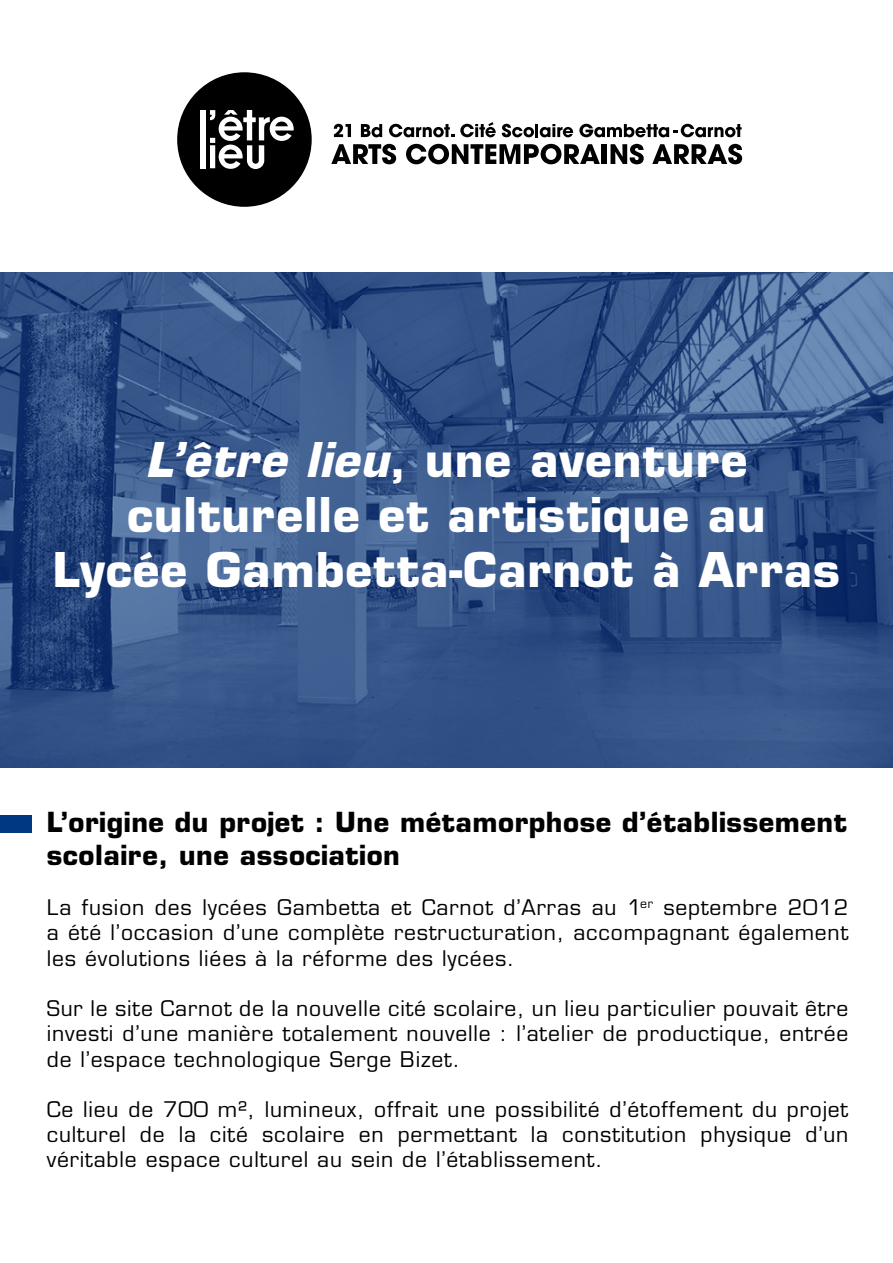
<style>
.page{position:relative;width:893px;height:1263px;background:#fff}
.page>*{position:absolute;margin:0;border:0;box-sizing:border-box;transform-origin:0 0}
.t1{font:700 46.65px/54.8px "Eurostile LT Std";letter-spacing:.02em;color:#fff;text-align:center}
.t2{font:700 27px/32.4px "Eurostile LT Std";letter-spacing:.02em;color:#000}
.t3{font:21px/25.2px "Eurostile";letter-spacing:.04em;color:#000;text-align:justify}
.s1{font-style:italic}
</style>
<div class="page">
<img style="left:0;top:272px;width:892px;height:495px">
<div style="left:177px;top:72px;width:135px;height:135px;background:#000;border-radius:50%"></div>
<div style="left:200px;top:110px;width:5px;height:58px;background:#fff"></div>
<svg style="left:210px;top:110px;width:84px;height:59px"></svg>
<svg style="left:334px;top:124px;width:17px;height:13px"></svg>
<svg style="left:361px;top:124px;width:21px;height:13px"></svg>
<svg style="left:389px;top:124px;width:65px;height:13px"></svg>
<svg style="left:460px;top:122px;width:36px;height:15px"></svg>
<svg style="left:502px;top:124px;width:71px;height:13px"></svg>
<svg style="left:579px;top:124px;width:163px;height:13px"></svg>
<svg style="left:331px;top:144px;width:65px;height:20px"></svg>
<svg style="left:406px;top:144px;width:194px;height:20px"></svg>
<div style="left:602px;top:144px;width:5px;height:20px;background:#000"></div>
<svg style="left:610px;top:144px;width:34px;height:20px"></svg>
<svg style="left:652px;top:144px;width:90px;height:20px"></svg>
<div style="left:0;top:815px;width:32px;height:17px;background:#003882"></div>
<h1 class="t1" style="left:53px;top:433px;width:789px"><span class="s1">L’être lieu</span>, une aventure culturelle et artistique au<br>Lycée Gambetta-Carnot à Arras</h1>
<p class="t2" style="left:47px;top:806px;width:802px">L’origine du projet : Une métamorphose d’établissement scolaire, une association</p>
<p class="t3" style="left:47px;top:895px;width:803px">La fusion des lycées Gambetta et Carnot d’Arras au 1<sup>er</sup> septembre 2012 a été l’occasion d’une complète restructuration, accompagnant également les évolutions liées à la réforme des lycées.</p>
<p class="t3" style="left:47px;top:996px;width:803px">Sur le site Carnot de la nouvelle cité scolaire, un lieu particulier pouvait être investi d’une manière totalement nouvelle : l’atelier de productique, entrée de l’espace technologique Serge Bizet.</p>
<p class="t3" style="left:47px;top:1096px;width:803px">Ce lieu de 700 m², lumineux, offrait une possibilité d’étoffement du projet culturel de la cité scolaire en permettant la constitution physique d’un véritable espace culturel au sein de l’établissement.</p>
</div>
